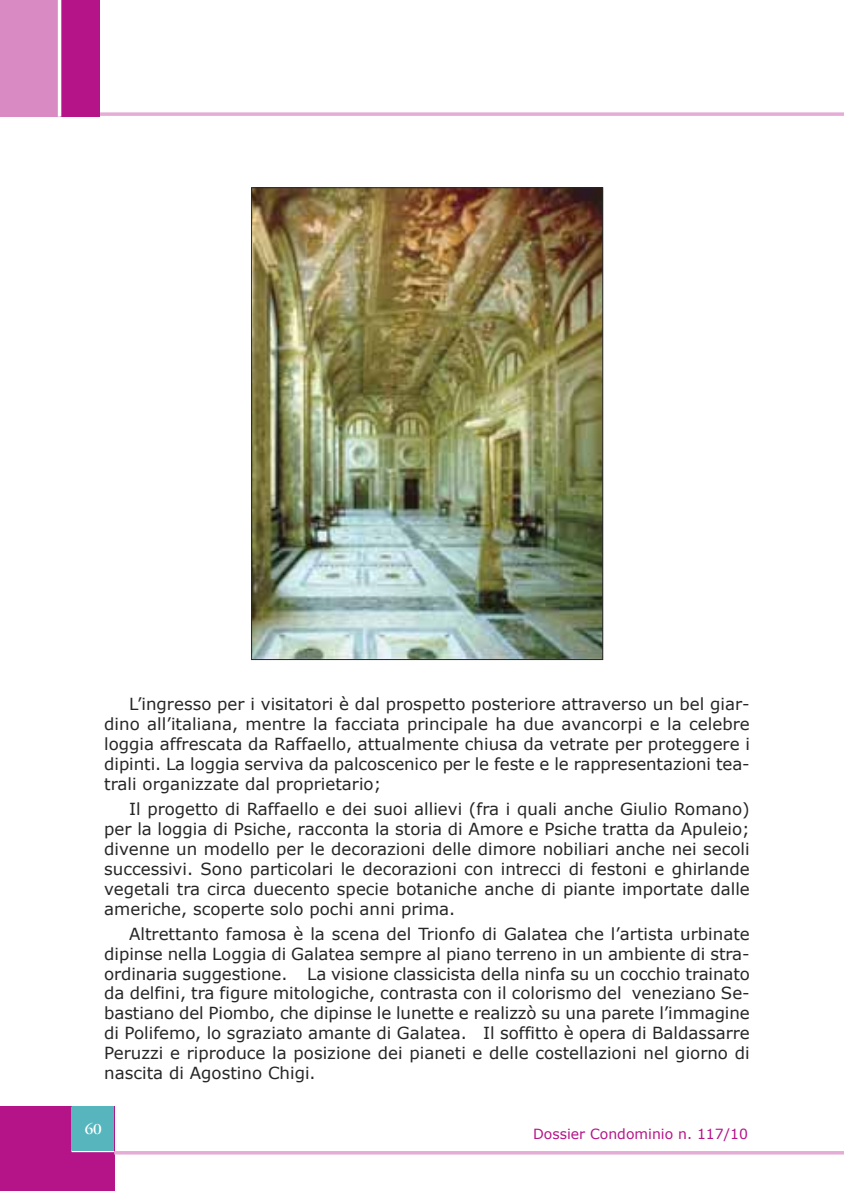
<style>
.page{position:relative;width:844px;height:1191px;background:#fff}
.page>*{position:absolute;margin:0;border:0;box-sizing:border-box;transform-origin:0 0}
.t1{font:16.62px/19.9px "Verdana";color:#272627;text-align:justify}
.t2{font:15.75px "Garamond IT Cby BT";color:#fff}
.t3{font:14px "Verdana";color:#b51488}
</style>
<div class="page">
<svg style="left:99px;top:112px;width:744px;height:4px;background:#e7b6d9"></svg>
<div style="left:0;top:0;width:99px;height:116px;background:#b51488"></div>
<div style="left:0;top:0;width:59px;height:116px;background:#da8ac3"></div>
<hr style="left:58px;top:0;width:3px;height:117px;background:#fff">
<div style="left:0;top:1106px;width:114px;height:85px;background:#b51488"></div>
<hr style="left:72px;top:1150px;width:42px;height:2px;background:#fff">
<hr style="left:72px;top:1106px;width:1px;height:45px;background:#fff">
<div style="left:73px;top:1106px;width:41px;height:45px;background:#57b6bd"></div>
<hr style="left:114px;top:1151px;width:729px;height:3px;background:#e5add5">
<img style="left:253px;top:189px;width:348px;height:469px">
<p class="t1" style="left:104px;top:693px;width:647px;text-indent:25px">L’ingresso per i visitatori è dal prospetto posteriore attraverso un bel giar&shy;dino all’italiana, mentre la facciata principale ha due avancorpi e la celebre loggia affrescata da Raffaello, attualmente chiusa da vetrate per proteggere i dipinti. La loggia serviva da palcoscenico per le feste e le rappresentazioni tea&shy;trali organizzate dal proprietario;</p>
<p class="t1" style="left:104px;top:798px;width:647px;text-indent:25px">Il progetto di Raffaello e dei suoi allievi (fra i quali anche Giulio Romano) per la loggia di Psiche, racconta la storia di Amore e Psiche tratta da Apuleio; divenne un modello per le decorazioni delle dimore nobiliari anche nei secoli successivi. Sono particolari le decorazioni con intrecci di festoni e ghirlande vegetali tra circa duecento specie botaniche anche di piante importate dalle americhe, scoperte solo pochi anni prima.</p>
<p class="t1" style="left:104px;top:923px;width:647px;text-indent:25px">Altrettanto famosa è la scena del Trionfo di Galatea che l’artista urbinate dipinse nella Loggia di Galatea sempre al piano terreno in un ambiente di stra&shy;ordinaria suggestione. La visione classicista della ninfa su un cocchio trainato da delfini, tra figure mitologiche, contrasta con il colorismo del veneziano Se&shy;bastiano del Piombo, che dipinse le lunette e realizzò su una parete l’immagine di Polifemo, lo sgraziato amante di Galatea. Il soffitto è opera di Baldassarre Peruzzi e riproduce la posizione dei pianeti e delle costellazioni nel giorno di nascita di Agostino Chigi.</p>
<p class="t2" style="left:85px;top:1122px;width:19px">60</p>
<p class="t3" style="left:533px;top:1124px;width:216px">Dossier Condominio n. 117/10</p>
</div>
